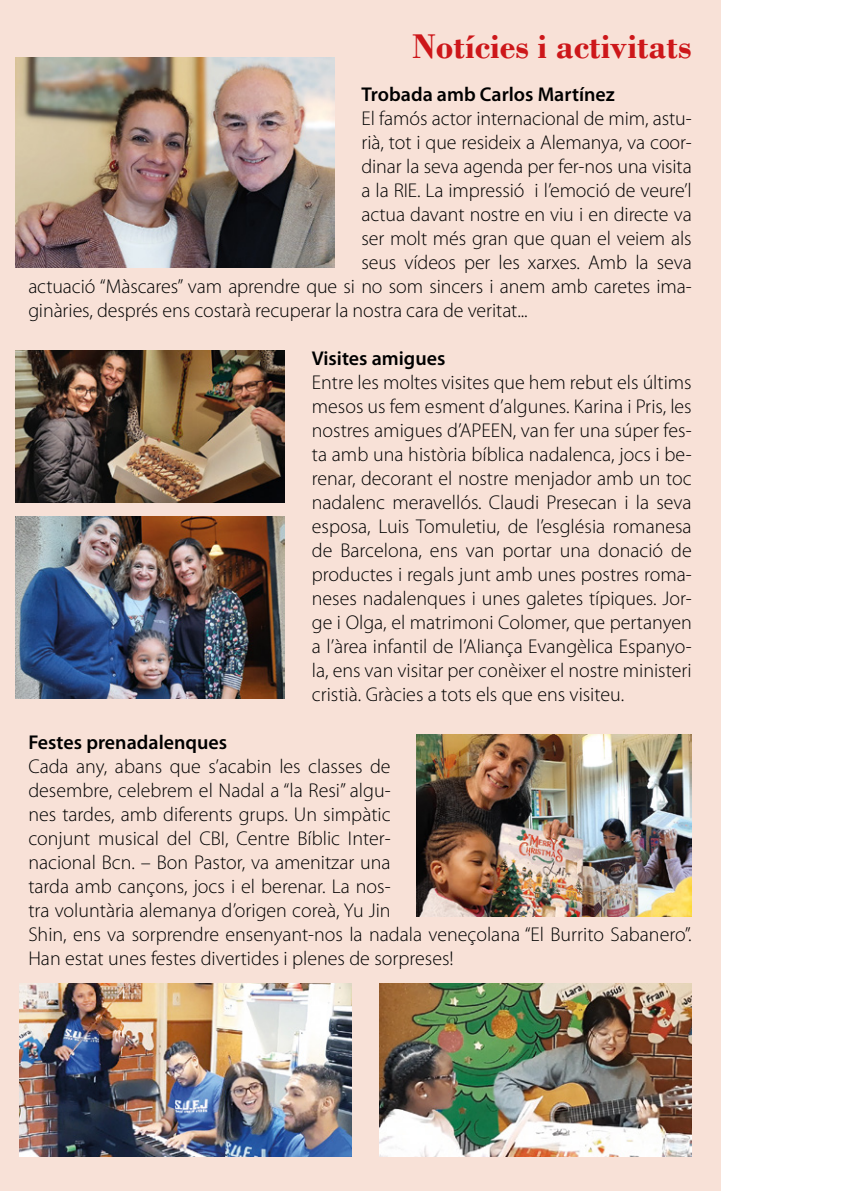
<style>
.page{position:relative;width:842px;height:1191px;background:#fff}
.page>*{position:absolute;margin:0;border:0;box-sizing:border-box;transform-origin:0 0}
.t1{font:700 36px "Bodoni";color:#cd171a}
.t2{font:300 20px/24px "Myriad Pro";color:#000;text-align:justify}
.t3{font:600 20px "Myriad Pro";color:#000}
</style>
<div class="page">
<div style="left:0;top:0;width:720px;height:1191px;background:#f8e1d7"></div>
<img style="left:16px;top:57px;width:318px;height:210px">
<img style="left:16px;top:351px;width:269px;height:151px">
<img style="left:16px;top:516px;width:269px;height:182px">
<img style="left:20px;top:983px;width:331px;height:173px">
<img style="left:380px;top:983px;width:312px;height:173px">
<img style="left:416px;top:735px;width:276px;height:181px">
<p class="t1" style="left:412px;top:25px;width:281px">Notícies i activitats</p>
<p class="t3" style="left:361px;top:83px;width:255px">Trobada amb Carlos Martínez</p>
<p class="t2" style="left:361px;top:106px;width:332px">El famós actor internacional de mim, astu-</p>
<p class="t2" style="left:361px;top:130px;width:332px">rià, tot i que resideix a Alemanya, va coor-</p>
<p class="t2" style="left:361px;top:154px;width:332px">dinar la seva agenda per fer-nos una visita</p>
<p class="t2" style="left:361px;top:178px;width:332px">a la RIE. La impressió i l’emoció de veure’l</p>
<p class="t2" style="left:361px;top:202px;width:332px">actua davant nostre en viu i en directe va</p>
<p class="t2" style="left:361px;top:226px;width:332px">ser molt més gran que quan el veiem als</p>
<p class="t2" style="left:361px;top:250px;width:332px">seus vídeos per les xarxes. Amb la seva</p>
<p class="t2" style="left:28px;top:274px;width:665px">actuació “Màscares” vam aprendre que si no som sincers i anem amb caretes ima-</p>
<p class="t2" style="left:28px;top:298px;width:501px">ginàries, després ens costarà recuperar la nostra cara de veritat...</p>
<p class="t3" style="left:312px;top:347px;width:135px">Visites amigues</p>
<p class="t2" style="left:312px;top:370px;width:381px">Entre les moltes visites que hem rebut els últims mesos us fem esment d’algunes. Karina i Pris, les nostres amigues d’APEEN, van fer una súper fes&shy;ta amb una història bíblica nadalenca, jocs i be&shy;renar, decorant el nostre menjador amb un toc nadalenc meravellós. Claudi Presecan i la seva esposa, Luis Tomuletiu, de l’església romanesa de Barcelona, ens van portar una donació de productes i regals junt amb unes postres roma&shy;neses nadalenques i unes galetes típiques. Jor&shy;ge i Olga, el matrimoni Colomer, que pertanyen a l’àrea infantil de l’Aliança Evangèlica Espanyo&shy;la, ens van visitar per conèixer el nostre ministeri cristià. Gràcies a tots els que ens visiteu.</p>
<p class="t3" style="left:28px;top:731px;width:200px">Festes prenadalenques</p>
<p class="t2" style="left:28px;top:754px;width:665px;text-align:left">Cada any, abans que s’acabin les classes de<br>desembre, celebrem el Nadal a “la Resi” algu-<br>nes tardes, amb diferents grups. Un simpàtic<br>conjunt musical del CBI, Centre Bíblic Inter-<br>nacional Bcn. – Bon Pastor, va amenitzar una<br>tarda amb cançons, jocs i el berenar. La nos-<br>tra voluntària alemanya d’origen coreà, Yu Jin<br>Shin, ens va sorprendre ensenyant-nos la nadala veneçolana “El Burrito Sabanero”.<br>Han estat unes festes divertides i plenes de sorpreses!</p>
</div>
